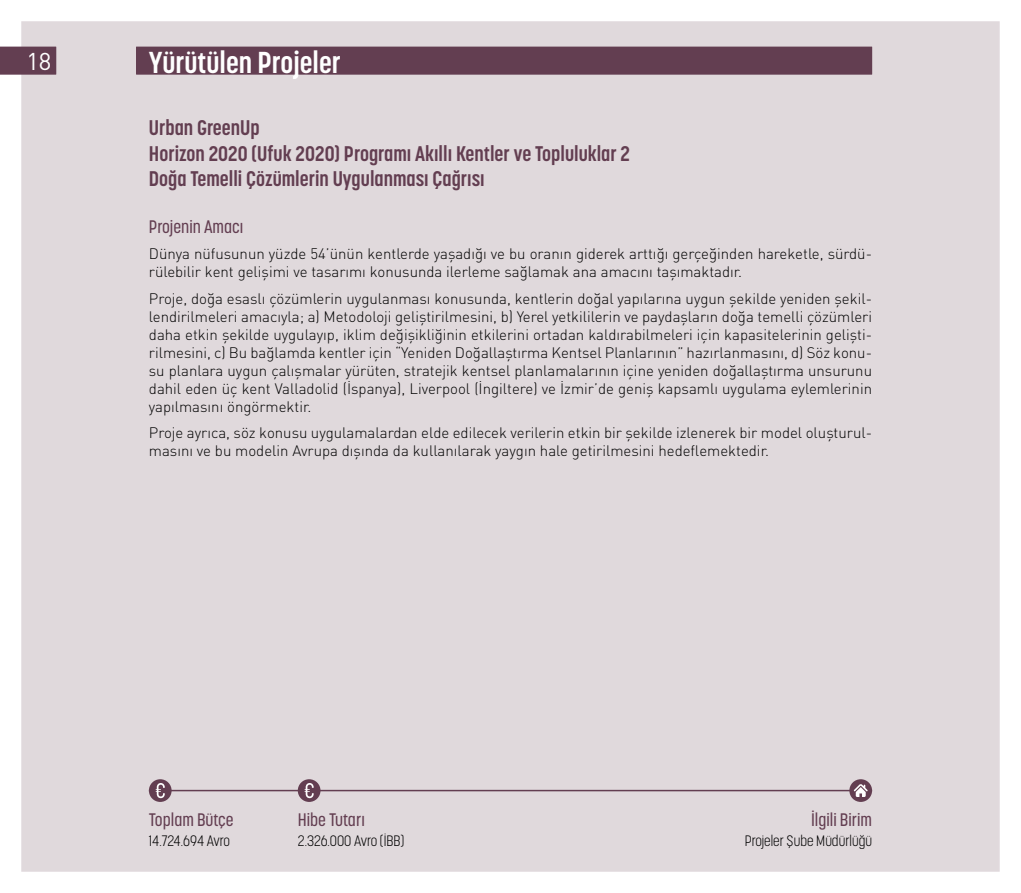
<style>
.page{position:relative;width:1021px;height:893px;background:#fff}
.page>*{position:absolute;margin:0;border:0;box-sizing:border-box;transform-origin:0 0}
.t1{font:700 30px "Korolev Condensed";color:#fff}
.t2{font:24px "DIN Pro";color:#fff}
.t3{font:700 21px/25.2px "Korolev Condensed";color:#633e51}
.t4{font:500 18px "Korolev Condensed";color:#633e51}
.t5{font:300 15px/18px "DIN Pro";color:#000}
.t6{font:300 15px "Korolev Condensed";color:#000}
</style>
<div class="page">
<div style="left:21px;top:21px;width:978px;height:851px;background:#e0d9dc"></div>
<hr style="left:149px;top:790px;width:723px;height:1px;background:#633e51">
<div style="left:149px;top:779px;width:23px;height:23px;background:#633e51;border-radius:50%"></div>
<svg style="left:156px;top:783px;width:9px;height:15px"></svg>
<div style="left:298px;top:779px;width:22px;height:23px;background:#633e51;border-radius:50%"></div>
<svg style="left:304px;top:783px;width:10px;height:15px"></svg>
<div style="left:849px;top:779px;width:23px;height:23px;background:#633e51;border-radius:50%"></div>
<svg style="left:853px;top:784px;width:14px;height:13px"></svg>
<div style="left:0;top:47px;width:56px;height:27px;background:#633e51"></div>
<div style="left:136px;top:47px;width:736px;height:27px;background:#633e51"></div>
<h2 class="t2" style="left:26px;top:46px;width:27px">18</h2>
<h1 class="t1" style="left:149px;top:44px;width:193px">Yürütülen Projeler</h1>
<h3 class="t3" style="left:149px;top:115px;width:483px">Urban GreenUp<br>Horizon 2020 (Ufuk 2020) Programı Akıllı Kentler ve Topluluklar 2<br>Doğa Temelli Çözümlerin Uygulanması Çağrısı</h3>
<p class="t4" style="left:149px;top:216px;width:96px">Projenin Amacı</p>
<p class="t5" style="left:149px;top:244px;width:724px">Dünya nüfusunun yüzde 54’ünün kentlerde yaşadığı ve bu oranın giderek arttığı gerçeğinden hareketle, sürdü&shy;rülebilir kent gelişimi ve tasarımı konusunda ilerleme sağlamak ana amacını taşımaktadır.</p>
<p class="t5" style="left:149px;top:289px;width:724px;text-align:justify">Proje, doğa esaslı çözümlerin uygulanması konusunda, kentlerin doğal yapılarına uygun şekilde yeniden şekil&shy;lendirilmeleri amacıyla; a) Metodoloji geliştirilmesini, b) Yerel yetkililerin ve paydaşların doğa temelli çözümleri daha etkin şekilde uygulayıp, iklim değişikliğinin etkilerini ortadan kaldırabilmeleri için kapasitelerinin gelişti&shy;rilmesini, c) Bu bağlamda kentler için “Yeniden Doğallaştırma Kentsel Planlarının” hazırlanmasını, d) Söz konu&shy;su planlara uygun çalışmalar yürüten, stratejik kentsel planlamalarının içine yeniden doğallaştırma unsurunu dahil eden üç kent Valladolid (İspanya), Liverpool (İngiltere) ve İzmir’de geniş kapsamlı uygulama eylemlerinin yapılmasını öngörmektir.</p>
<p class="t5" style="left:149px;top:423px;width:724px">Proje ayrıca, söz konusu uygulamalardan elde edilecek verilerin etkin bir şekilde izlenerek bir model oluşturul&shy;masını ve bu modelin Avrupa dışında da kullanılarak yaygın hale getirilmesini hedeflemektedir.</p>
<p class="t4" style="left:811px;top:809px;width:63px">İlgili Birim</p>
<p class="t4" style="left:149px;top:809px;width:86px">Toplam Bütçe</p>
<p class="t4" style="left:298px;top:809px;width:69px">Hibe Tutarı</p>
<p class="t6" style="left:298px;top:832px;width:108px">2.326.000 Avro (İBB)</p>
<p class="t6" style="left:149px;top:832px;width:83px">14.724.694 Avro</p>
<p class="t6" style="left:744px;top:832px;width:129px">Projeler Şube Müdürlüğü</p>
</div>
